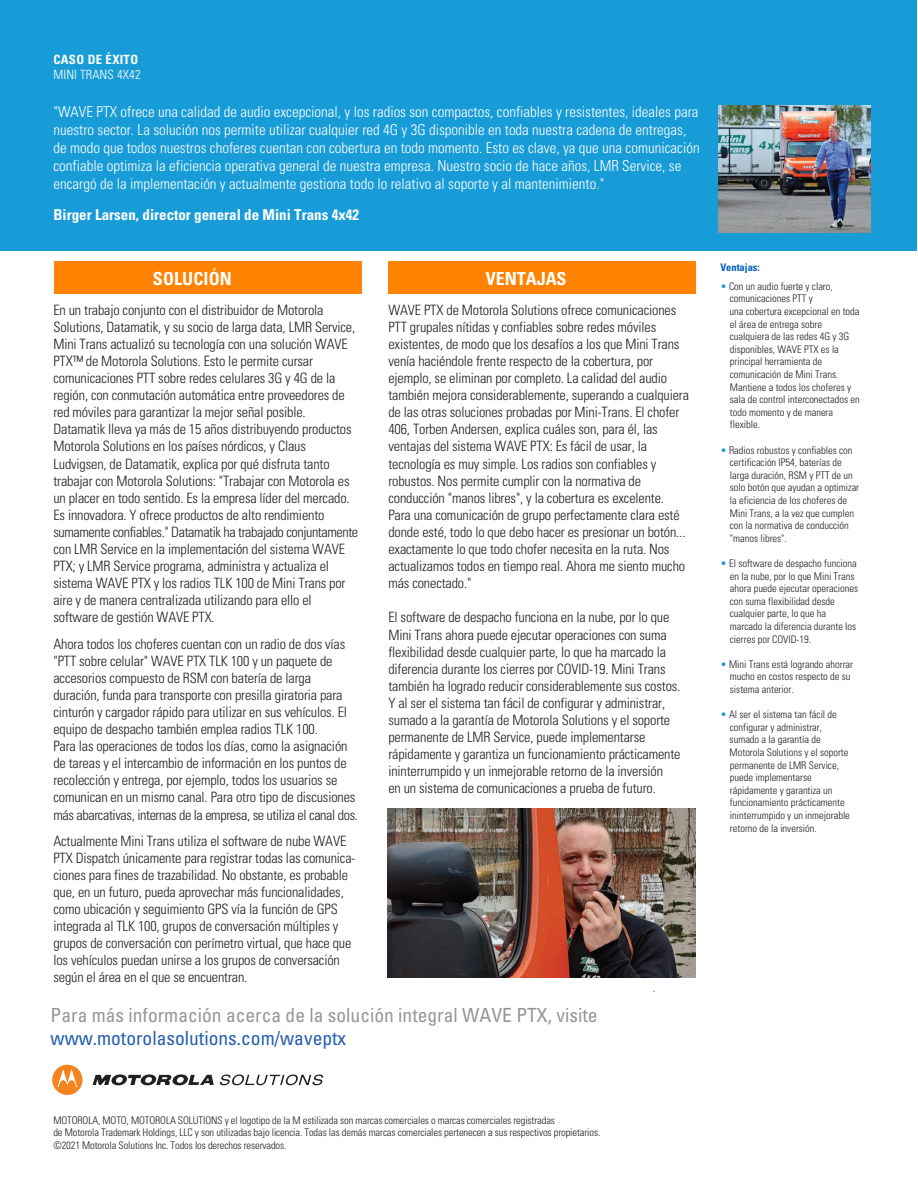
<style>
.page{position:relative;width:918px;height:1188px;background:#fff}
.page>*{position:absolute;margin:0;border:0;box-sizing:border-box;transform-origin:0 0}
.t1{font:condensed 19.5px "Univers";color:#949699}
.t2{font:condensed 19.5px "Univers";color:#255fad}
.t3{font:700 condensed 18px "Univers";letter-spacing:.005em;color:#fff}
.t4{font:300 condensed 18px "Univers";color:#939598}
.t5{font:300 condensed 15px/18px "Univers";color:#fff}
.t6{font:700 condensed 15px "Univers";color:#fff}
.t7{font:300 condensed 14.25px/17.1px "Univers";letter-spacing:-.01em;color:#231f20}
.t8{font:300 condensed 12.75px "Univers";letter-spacing:.01em;color:#fff}
.t9{font:700 condensed 12.75px "Univers";letter-spacing:.025em;color:#fff}
.t10{font:300 condensed 10.5px/12.6px "Univers";color:#231f20}
.t11{font:700 condensed 10.5px "Univers";color:#005fb9}
.s1{color:#189cd8}
</style>
<div class="page">
<div style="left:0;top:0;width:916px;height:251px;background:#189cd8"></div>
<svg style="left:93px;top:1074px;width:121px;height:12px"></svg>
<svg style="left:52px;top:1065px;width:30px;height:30px"></svg>
<svg style="left:220px;top:1075px;width:103px;height:10px"></svg>
<div style="left:388px;top:261px;width:308px;height:33px;background:#ff8200"></div>
<div style="left:54px;top:261px;width:308px;height:33px;background:#ff8200"></div>
<img style="left:719px;top:105px;width:151px;height:127px">
<img style="left:387px;top:809px;width:308px;height:169px">
<p class="t9" style="left:53px;top:52px;width:86px">CASO DE ÉXITO</p>
<p class="t8" style="left:53px;top:67px;width:89px">MINI TRANS 4X42</p>
<p class="t5" style="left:53px;top:102px;width:648px">"WAVE PTX ofrece una calidad de audio excepcional, y los radios son compactos, confiables y resistentes, ideales para nuestro sector. La solución nos permite utilizar cualquier red 4G y 3G disponible en toda nuestra cadena de entregas, de modo que todos nuestros choferes cuentan con cobertura en todo momento. Esto es clave, ya que una comunicación confiable optimiza la eficiencia operativa general de nuestra empresa. Nuestro socio de hace años, LMR Service, se encargó de la implementación y actualmente gestiona todo lo relativo al soporte y al mantenimiento."</p>
<p class="t6" style="left:53px;top:206px;width:307px">Birger Larsen, director general de Mini Trans 4x42</p>
<p class="t3" style="left:153px;top:267px;width:81px">SOLUCIÓN</p>
<p class="t3" style="left:486px;top:267px;width:82px">VENTAJAS</p>
<p class="t7" style="left:53px;top:301px;width:306px">En un trabajo conjunto con el distribuidor de Motorola Solutions, Datamatik, y su socio de larga data, LMR Service, Mini Trans actualizó su tecnología con una solución WAVE PTX™ de Motorola Solutions. Esto le permite cursar comunicaciones PTT sobre redes celulares 3G y 4G de la región, con conmutación automática entre proveedores de red móviles para garantizar la mejor señal posible.<br>Datamatik lleva ya más de 15 años distribuyendo productos Motorola Solutions en los países nórdicos, y Claus Ludvigsen, de Datamatik, explica por qué disfruta tanto trabajar con Motorola Solutions: "Trabajar con Motorola es un placer en todo sentido. Es la empresa líder del mercado.<br>Es innovadora. Y ofrece productos de alto rendimiento sumamente confiables." Datamatik ha trabajado conjuntamente con LMR Service en la implementación del sistema WAVE PTX; y LMR Service programa, administra y actualiza el sistema WAVE PTX y los radios TLK 100 de Mini Trans por aire y de manera centralizada utilizando para ello el software de gestión WAVE PTX.</p>
<p class="t7" style="left:53px;top:635px;width:306px">Ahora todos los choferes cuentan con un radio de dos vías "PTT sobre celular" WAVE PTX TLK 100 y un paquete de accesorios compuesto de RSM con batería de larga duración, funda para transporte con presilla giratoria para cinturón y cargador rápido para utilizar en sus vehículos. El equipo de despacho también emplea radios TLK 100.<br>Para las operaciones de todos los días, como la asignación de tareas y el intercambio de información en los puntos de recolección y entrega, por ejemplo, todos los usuarios se comunican en un mismo canal. Para otro tipo de discusiones más abarcativas, internas de la empresa, se utiliza el canal dos.</p>
<p class="t7" style="left:53px;top:832px;width:304px">Actualmente Mini Trans utiliza el software de nube WAVE PTX Dispatch únicamente para registrar todas las comunica&shy;ciones para fines de trazabilidad. No obstante, es probable que, en un futuro, pueda aprovechar más funcionalidades, como ubicación y seguimiento GPS vía la función de GPS integrada al TLK 100, grupos de conversación múltiples y grupos de conversación con perímetro virtual, que hace que los vehículos puedan unirse a los grupos de conversación según el área en el que se encuentran.</p>
<p class="t7" style="left:388px;top:301px;width:302px">WAVE PTX de Motorola Solutions ofrece comunicaciones PTT grupales nítidas y confiables sobre redes móviles existentes, de modo que los desafíos a los que Mini Trans venía haciéndole frente respecto de la cobertura, por ejemplo, se eliminan por completo. La calidad del audio también mejora considerablemente, superando a cualquiera de las otras soluciones probadas por Mini-Trans. El chofer 406, Torben Andersen, explica cuáles son, para él, las ventajas del sistema WAVE PTX: Es fácil de usar, la tecnología es muy simple. Los radios son confiables y robustos. Nos permite cumplir con la normativa de conducción "manos libres", y la cobertura es excelente.<br>Para una comunicación de grupo perfectamente clara esté donde esté, todo lo que debo hacer es presionar un botón... exactamente lo que todo chofer necesita en la ruta. Nos actualizamos todos en tiempo real. Ahora me siento mucho más conectado."</p>
<p class="t7" style="left:388px;top:609px;width:294px">El software de despacho funciona en la nube, por lo que Mini Trans ahora puede ejecutar operaciones con suma flexibilidad desde cualquier parte, lo que ha marcado la diferencia durante los cierres por COVID-19. Mini Trans también ha logrado reducir considerablemente sus costos.<br>Y al ser el sistema tan fácil de configurar y administrar, sumado a la garantía de Motorola Solutions y el soporte permanente de LMR Service, puede implementarse rápidamente y garantiza un funcionamiento prácticamente ininterrumpido y un inmejorable retorno de la inversión<br>en un sistema de comunicaciones a prueba de futuro.</p>
<h1 class="t1" style="left:51px;top:1002px;width:548px">Para más información acerca de la solución integral WAVE PTX, visite</h1>
<h1 class="t2" style="left:51px;top:1026px;width:297px">www.motorolasolutions.com/waveptx</h1>
<p class="t4" style="left:652px;top:975px;width:5px">.</p>
<p class="t11" style="left:720px;top:261px;width:41px">Ventajas:</p>
<p class="t10" style="left:730px;top:280px;width:132px;text-indent:-9px"><span class="s1">•</span> Con un audio fuerte y claro, comunicaciones PTT y<br>una cobertura excepcional en toda el área de entrega sobre cualquiera de las redes 4G y 3G disponibles, WAVE PTX es la principal herramienta de comunicación de Mini Trans.<br>Mantiene a todos los choferes y sala de control interconectados en todo momento y de manera flexible.</p>
<p class="t10" style="left:730px;top:443px;width:131px;text-indent:-10px"><span class="s1">•</span> Radios robustos y confiables con certificación IP54, baterías de larga duración, RSM y PTT de un solo botón que ayudan a optimizar la eficiencia de los choferes de<br>Mini Trans, a la vez que cumplen con la normativa de conducción "manos libres".</p>
<p class="t10" style="left:730px;top:557px;width:130px;text-indent:-10px"><span class="s1">•</span> El software de despacho funciona en la nube, por lo que Mini Trans ahora puede ejecutar operaciones con suma flexibilidad desde cualquier parte, lo que ha marcado la diferencia durante los cierres por COVID-19.</p>
<p class="t10" style="left:730px;top:658px;width:125px;text-indent:-10px"><span class="s1">•</span> Mini Trans está logrando ahorrar mucho en costos respecto de su sistema anterior.</p>
<p class="t10" style="left:730px;top:708px;width:122px;text-indent:-9px"><span class="s1">•</span> Al ser el sistema tan fácil de configurar y administrar, sumado a la garantía de<br>Motorola Solutions y el soporte permanente de LMR Service, puede implementarse rápidamente y garantiza un funcionamiento prácticamente ininterrumpido y un inmejorable retorno de la inversión.</p>
<p class="t10" style="left:53px;top:1114px;width:548px">MOTOROLA, MOTO, MOTOROLA SOLUTIONS y el logotipo de la M estilizada son marcas comerciales o marcas comerciales registradas<br>de Motorola Trademark Holdings, LLC y son utilizadas bajo licencia. Todas las demás marcas comerciales pertenecen a sus respectivos propietarios. ©2021 Motorola Solutions Inc. Todos los derechos reservados.</p>
</div>
